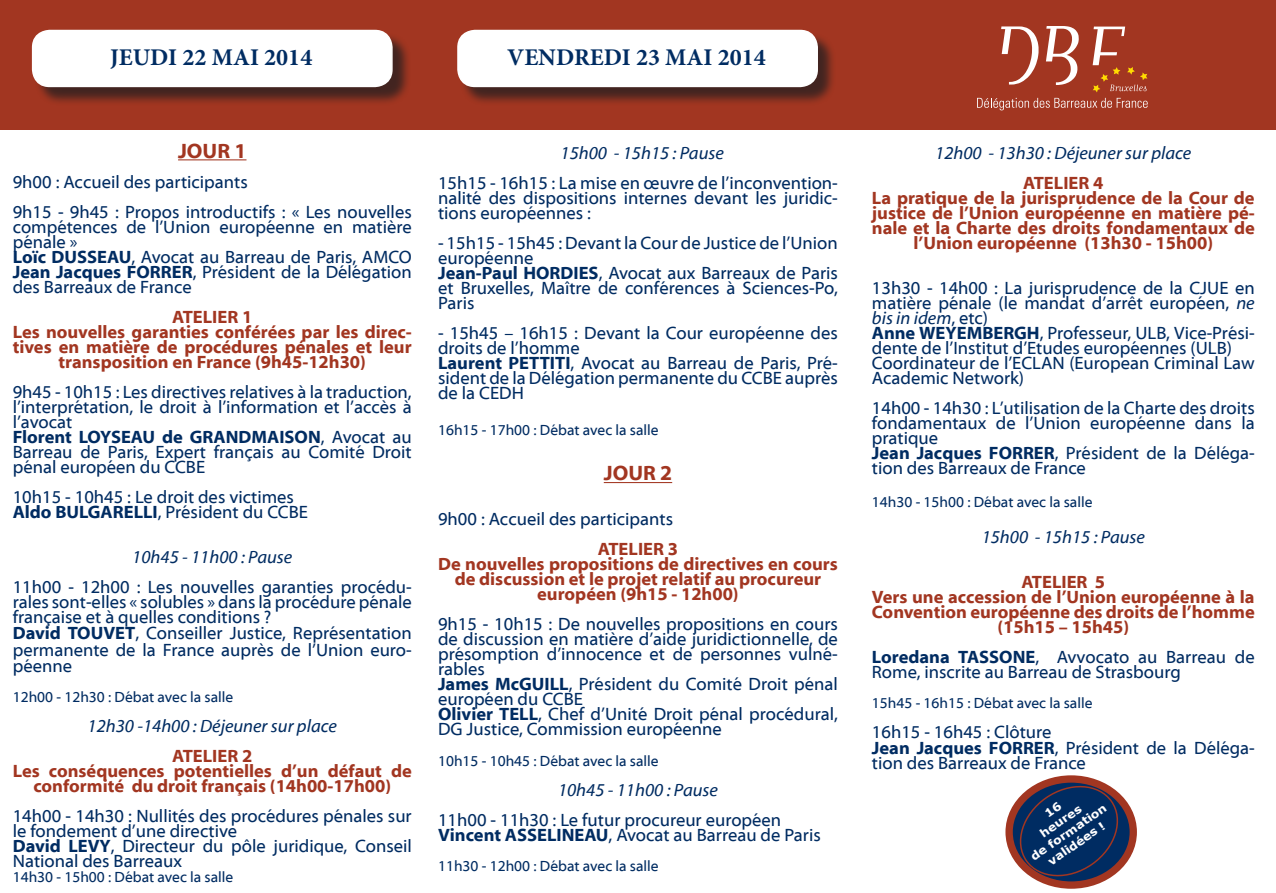
<style>
.page{position:relative;width:1276px;height:893px;background:#fff}
.page>*{position:absolute;margin:0;border:0;box-sizing:border-box;transform-origin:0 0}
.t1{font:700 24px "Minion Pro";color:#002c62}
.t2{font:700 21px "Myriad Web Pro";color:#a23621}
.t3{font:18px/15px "Myriad Web Pro";color:#002c62;text-align:justify}
.t4{font:700 18px/15px "Myriad Web Pro";color:#a23621;text-align:center}
.t5{font:italic 18px "Myriad Web Pro";color:#002c62}
.t6{font:15px "Myriad Web Pro";color:#002c62}
.t7{font:700 11.4px/13.6px "Verdana";color:#fff;text-align:center;scale:1.09 1}
.s1{font-weight:700}
.s2{font-style:italic}
</style>
<div class="page">
<div style="left:0;top:0;width:1276px;height:130px;background:#a23621"></div>
<hr style="left:604px;top:482px;width:68px;height:1px;background:#a23621">
<div style="left:34px;top:32px;width:377px;height:74px;background:#231f20;opacity:.75"></div>
<div style="left:33px;top:31px;width:359px;height:55px;background:#fff;border-radius:17px"></div>
<div style="left:32px;top:30px;width:361px;height:57px;border:2px solid #fff;border-radius:17px"></div>
<hr style="left:178px;top:159px;width:68px;height:1px;background:#a23621">
<div style="left:1005px;top:775px;width:132px;height:114px;border:7px solid #a23621;border-radius:50%"></div>
<svg style="left:1013px;top:781px;width:111px;height:100px;background:#2d3d62"></svg>
<svg style="left:1001px;top:26px;width:37px;height:59px"></svg>
<svg style="left:1046px;top:26px;width:33px;height:59px"></svg>
<svg style="left:977px;top:98px;width:170px;height:12px"></svg>
<svg style="left:1092px;top:27px;width:55px;height:65px"></svg>
<div style="left:459px;top:32px;width:377px;height:74px;background:#231f20;opacity:.75"></div>
<div style="left:458px;top:31px;width:359px;height:55px;background:#fff;border-radius:17px"></div>
<div style="left:457px;top:30px;width:361px;height:57px;border:2px solid #fff;border-radius:17px"></div>
<p class="t1" style="left:110px;top:41px;width:204px">JEUDI 22 MAI 2014</p>
<p class="t1" style="left:507px;top:41px;width:260px">VENDREDI 23 MAI 2014</p>
<p class="t2" style="left:178px;top:139px;width:70px">JOUR 1</p>
<p class="t3" style="left:13px;top:175px;width:236px">9h00 : Accueil des participants</p>
<p class="t3" style="left:13px;top:205px;width:400px">9h15 - 9h45 : Propos introductifs : « Les nouvelles compétences de l’Union européenne en matière pénale »</p>
<p class="t3" style="left:13px;top:250px;width:400px"><span class="s1">Loïc DUSSEAU</span>, Avocat au Barreau de Paris, AMCO <span class="s1">Jean Jacques FORRER</span>, Président de la Délégation des Barreaux de France</p>
<p class="t4" style="left:172px;top:310px;width:82px">ATELIER 1</p>
<p class="t4" style="left:13px;top:325px;width:400px">Les nouvelles garanties conférées par les direc&shy;tives en matière de procédures pénales et leur transposition en France (9h45-12h30)</p>
<p class="t3" style="left:13px;top:385px;width:400px">9h45 - 10h15 : Les directives relatives à la traduction, l’interprétation, le droit à l’information et l’accès à l’avocat</p>
<p class="t3" style="left:13px;top:430px;width:400px"><span class="s1">Florent LOYSEAU de GRANDMAISON</span>, Avocat au Barreau de Paris, Expert français au Comité Droit pénal européen du CCBE</p>
<p class="t3" style="left:13px;top:490px;width:283px">10h15 - 10h45 : Le droit des victimes</p>
<p class="t3" style="left:13px;top:505px;width:297px"><span class="s1">Aldo BULGARELLI</span>, Président du CCBE</p>
<p class="t5" style="left:132px;top:547px;width:161px">10h45 - 11h00 : Pause</p>
<p class="t3" style="left:13px;top:580px;width:400px">11h00 - 12h00 : Les nouvelles garanties procédu&shy;rales sont-elles « solubles » dans la procédure pénale française et à quelles conditions ?</p>
<p class="t3" style="left:13px;top:625px;width:400px;line-height:16.5px"><span class="s1">David TOUVET</span>, Conseiller Justice, Représentation permanente de la France auprès de l’Union euro&shy;péenne</p>
<p class="t6" style="left:13px;top:689px;width:222px">12h00 - 12h30 : Débat avec la salle</p>
<p class="t5" style="left:88px;top:717px;width:251px">12h30 -14h00 : Déjeuner sur place</p>
<p class="t4" style="left:172px;top:749px;width:82px">ATELIER 2</p>
<p class="t4" style="left:13px;top:764px;width:400px">Les conséquences potentielles d’un défaut de conformité du droit français (14h00-17h00)</p>
<p class="t3" style="left:13px;top:809px;width:400px">14h00 - 14h30 : Nullités des procédures pénales sur le fondement d’une directive</p>
<p class="t3" style="left:13px;top:839px;width:400px"><span class="s1">David LEVY</span>, Directeur du pôle juridique, Conseil<br>National des Barreaux</p>
<p class="t6" style="left:13px;top:869px;width:222px">14h30 - 15h00 : Débat avec la salle</p>
<p class="t5" style="left:560px;top:144px;width:165px">15h00 - 15h15 : Pause</p>
<p class="t3" style="left:438px;top:176px;width:401px">15h15 - 16h15 : La mise en œuvre de l’inconvention&shy;nalité des dispositions internes devant les juridic&shy;tions européennes :</p>
<p class="t3" style="left:438px;top:236px;width:401px">- 15h15 - 15h45 : Devant la Cour de Justice de l’Union européenne</p>
<p class="t3" style="left:438px;top:266px;width:401px"><span class="s1">Jean-Paul HORDIES</span>, Avocat aux Barreaux de Paris et Bruxelles, Maître de conférences à Sciences-Po, Paris</p>
<p class="t3" style="left:438px;top:326px;width:401px">- 15h45 – 16h15 : Devant la Cour européenne des droits de l’homme</p>
<p class="t3" style="left:438px;top:356px;width:401px"><span class="s1">Laurent PETTITI</span>, Avocat au Barreau de Paris, Pré&shy;sident de la Délégation permanente du CCBE auprès de la CEDH</p>
<p class="t6" style="left:438px;top:422px;width:222px">16h15 - 17h00 : Débat avec la salle</p>
<p class="t2" style="left:604px;top:462px;width:70px">JOUR 2</p>
<p class="t3" style="left:438px;top:512px;width:236px">9h00 : Accueil des participants</p>
<p class="t4" style="left:598px;top:542px;width:82px">ATELIER 3</p>
<p class="t4" style="left:438px;top:557px;width:401px">De nouvelles propositions de directives en cours de discussion et le projet relatif au procureur</p>
<p class="t4" style="left:537px;top:587px;width:203px">européen (9h15 - 12h00)</p>
<p class="t3" style="left:438px;top:617px;width:401px">9h15 - 10h15 : De nouvelles propositions en cours de discussion en matière d’aide juridictionnelle, de présomption d’innocence et de personnes vulné&shy;rables</p>
<p class="t3" style="left:438px;top:677px;width:401px"><span class="s1">James McGUILL</span>, Président du Comité Droit pénal européen du CCBE</p>
<p class="t3" style="left:438px;top:707px;width:401px"><span class="s1">Olivier TELL</span>, Chef d’Unité Droit pénal procédural,<br>DG Justice, Commission européenne</p>
<p class="t6" style="left:438px;top:752px;width:222px">10h15 - 10h45 : Débat avec la salle</p>
<p class="t5" style="left:558px;top:780px;width:161px">10h45 - 11h00 : Pause</p>
<p class="t3" style="left:438px;top:812px;width:345px">11h00 - 11h30 : Le futur procureur européen</p>
<p class="t3" style="left:438px;top:827px;width:384px"><span class="s1">Vincent ASSELINEAU</span>, Avocat au Barreau de Paris</p>
<p class="t6" style="left:438px;top:857px;width:222px">11h30 - 12h00 : Débat avec la salle</p>
<p class="t5" style="left:935px;top:144px;width:258px">12h00 - 13h30 : Déjeuner sur place</p>
<p class="t4" style="left:1023px;top:176px;width:82px">ATELIER 4</p>
<p class="t4" style="left:872px;top:191px;width:384px">La pratique de la jurisprudence de la Cour de justice de l’Union européenne en matière pé&shy;nale et la Charte des droits fondamentaux de l’Union européenne (13h30 - 15h00)</p>
<p class="t3" style="left:872px;top:281px;width:384px">13h30 - 14h00 : La jurisprudence de la CJUE en matière pénale (le mandat d’arrêt européen, <span class="s2">ne bis in idem</span>, etc)</p>
<p class="t3" style="left:872px;top:326px;width:384px"><span class="s1">Anne WEYEMBERGH</span>, Professeur, ULB, Vice-Prési&shy;dente de l’Institut d’Etudes européennes (ULB)</p>
<p class="t3" style="left:872px;top:356px;width:384px">Coordinateur de l’ECLAN (European Criminal Law<br>Academic Network)</p>
<p class="t3" style="left:872px;top:401px;width:384px">14h00 - 14h30 : L’utilisation de la Charte des droits fondamentaux de l’Union européenne dans la pratique</p>
<p class="t3" style="left:872px;top:446px;width:384px"><span class="s1">Jean Jacques FORRER</span>, Président de la Déléga&shy;tion des Barreaux de France</p>
<p class="t6" style="left:872px;top:494px;width:222px">14h30 - 15h00 : Débat avec la salle</p>
<p class="t5" style="left:981px;top:528px;width:165px">15h00 - 15h15 : Pause</p>
<p class="t4" style="left:1021px;top:575px;width:85px">ATELIER 5</p>
<p class="t4" style="left:872px;top:590px;width:384px">Vers une accession de l’Union européenne à la<br>Convention européenne des droits de l’homme (15h15 – 15h45)</p>
<p class="t3" style="left:872px;top:650px;width:384px"><span class="s1">Loredana TASSONE</span>, Avvocato au Barreau de<br>Rome, inscrite au Barreau de Strasbourg</p>
<p class="t6" style="left:872px;top:695px;width:222px">15h45 - 16h15 : Débat avec la salle</p>
<p class="t3" style="left:872px;top:725px;width:181px">16h15 - 16h45 : Clôture</p>
<p class="t3" style="left:872px;top:740px;width:384px"><span class="s1">Jean Jacques FORRER</span>, Président de la Déléga&shy;tion des Barreaux de France</p>
<p class="t7" style="left:1029px;top:818px;width:45px;rotate:-35deg">16 heures</p>
<p class="t7" style="left:1027px;top:852px;width:84px;rotate:-35deg">de formation</p>
<p class="t7" style="left:1045px;top:857px;width:63px;rotate:-35deg">validées !</p>
</div>
